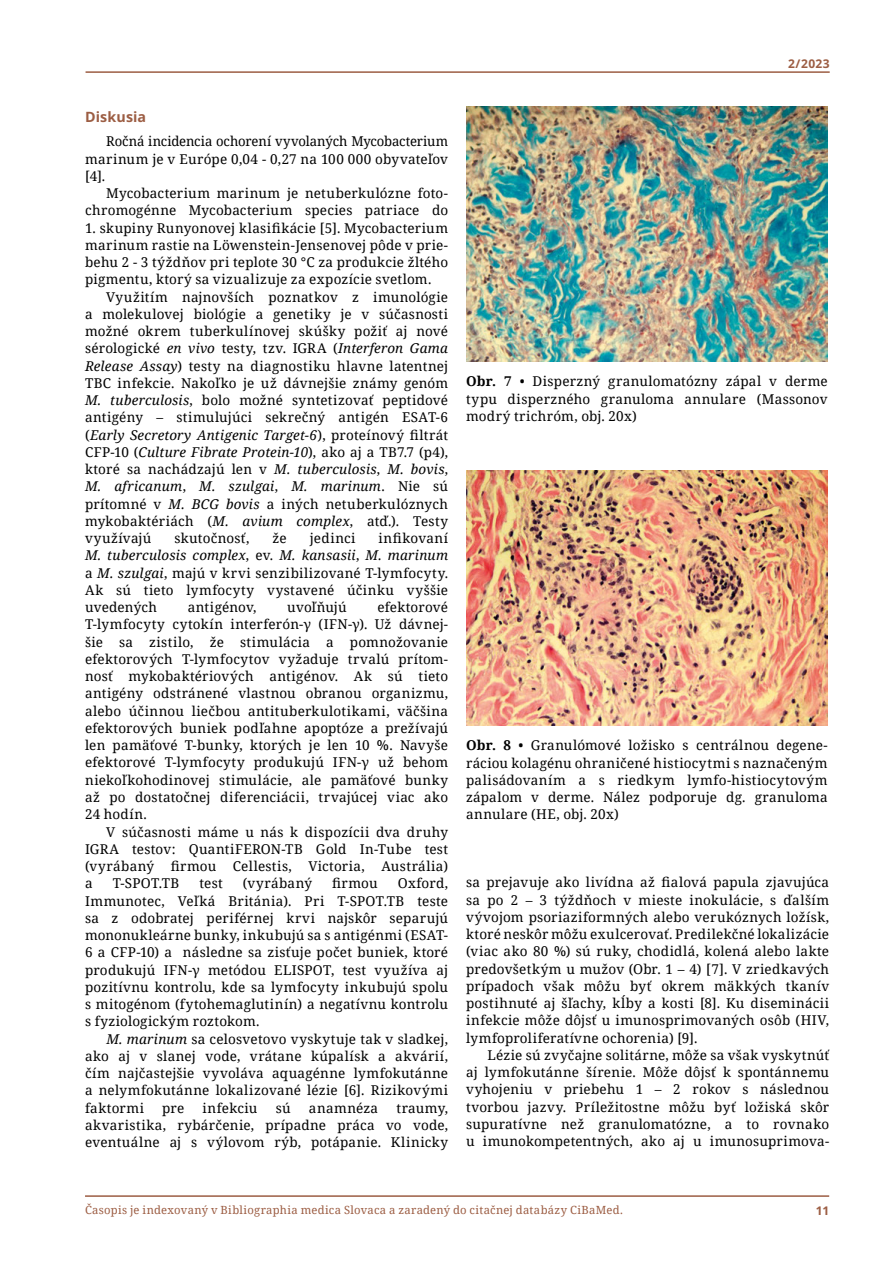
<style>
.page{position:relative;width:893px;height:1263px;background:#fff}
.page>*{position:absolute;margin:0;border:0;box-sizing:border-box;transform-origin:0 0}
.t1{font:700 14.25px "Noto Sans";letter-spacing:.01em;color:#9c5d43}
.t2{font:13.5px/17.2px "Noto Serif";letter-spacing:.015em;color:#000;text-align:justify}
.t3{font:13.5px "Noto Serif";letter-spacing:.035em;color:#000}
.t4{font:700 12px "Noto Sans";letter-spacing:.03em;color:#9c5d43}
.t5{font:11.25px "Noto Serif";letter-spacing:.025em;color:#9c5d43}
.s1{font-style:italic}
.s2{font-weight:700}
</style>
<div class="page">
<hr style="left:86px;top:71px;width:744px;height:2px;background:#9c5d43">
<hr style="left:85px;top:1195px;width:744px;height:2px;background:#9c5d43">
<img style="left:466px;top:106px;width:362px;height:255px">
<img style="left:466px;top:470px;width:362px;height:255px">
<p class="t1" style="left:85px;top:108px;width:63px">Diskusia</p>
<p class="t2" style="left:85px;top:132px;width:365px;text-indent:21px">Ročná incidencia ochorení vyvolaných Mycobacterium marinum je v Európe 0,04 - 0,27 na 100 000 obyvateľov [4].</p>
<p class="t2" style="left:85px;top:184px;width:365px;text-align:right">Mycobacterium marinum je netuberkulózne foto&shy;chromogénne Mycobacterium species patriace do</p>
<p class="t2" style="left:85px;top:219px;width:365px">1. skupiny Runyonovej klasifikácie [5]. Mycobacterium marinum rastie na Löwenstein-Jensenovej pôde v prie&shy;behu 2 - 3 týždňov pri teplote 30 °C za produkcie žltého pigmentu, ktorý sa vizualizuje za expozície svetlom.</p>
<p class="t2" style="left:85px;top:288px;width:365px;text-indent:21px">Využitím najnovších poznatkov z imunológie a molekulovej biológie a genetiky je v súčasnosti možné okrem tuberkulínovej skúšky požiť aj nové sérologické <span class="s1">en vivo</span> testy, tzv. IGRA (<span class="s1">Interferon Gama Release Assay</span>) testy na diagnostiku hlavne latentnej TBC infekcie. Nakoľko je už dávnejšie známy genóm <span class="s1">M. tuberculosis</span>, bolo možné syntetizovať peptidové antigény – stimulujúci sekrečný antigén ESAT-6 (<span class="s1">Early Secretory Antigenic Target-6</span>), proteínový filtrát CFP-10 (<span class="s1">Culture Fibrate Protein-10</span>), ako aj a TB7.7 (p4), ktoré sa nachádzajú len v <span class="s1">M. tuberculosis</span>, <span class="s1">M. bovis</span>, <span class="s1">M. africanum</span>, <span class="s1">M. szulgai</span>, <span class="s1">M. marinum</span>. Nie sú prítomné v <span class="s1">M. BCG bovis</span> a iných netuberkulóznych mykobaktériách (<span class="s1">M. avium complex</span>, atď.). Testy využívajú</p>
<p class="t2" style="left:85px;top:529px;width:365px;text-indent:293px">infikovaní <span class="s1">M. tuberculosis complex</span>, ev. <span class="s1">M. kansasii</span>, <span class="s1">M. marinum </span>a <span class="s1">M. szulgai</span>, majú v krvi senzibilizované T-lymfocyty.<br>Ak sú tieto lymfocyty vystavené účinku vyššie uvedených</p>
<p class="t2" style="left:174px;top:529px;width:77px">skutočnosť,</p>
<p class="t2" style="left:273px;top:529px;width:16px">že</p>
<p class="t2" style="left:310px;top:529px;width:47px">jedinci</p>
<p class="t2" style="left:85px;top:598px;width:365px;text-indent:292px">efektorové T-lymfocyty cytokín interferón-γ (IFN-γ). Už dávnej&shy;šie sa zistilo, že stimulácia a pomnožovanie efektorových T-lymfocytov vyžaduje trvalú prítom&shy;nosť mykobaktériových antigénov. Ak sú tieto antigény odstránené vlastnou obranou organizmu, alebo účinnou liečbou antituberkulotikami, väčšina efektorových buniek podľahne apoptóze a prežívajú len pamäťové T-bunky, ktorých je len 10 %. Navyše efektorové T-lymfocyty produkujú IFN-γ už behom niekoľkohodinovej stimulácie, ale pamäťové bunky až po dostatočnej diferenciácii, trvajúcej viac ako 24 hodín.</p>
<p class="t2" style="left:85px;top:822px;width:365px;text-indent:21px">V súčasnosti máme u nás k dispozícii dva druhy IGRA testov: QuantiFERON-TB Gold In-Tube test (vyrábaný firmou Cellestis, Victoria, Austrália) a</p>
<p class="t2" style="left:188px;top:598px;width:70px">antigénov,</p>
<p class="t2" style="left:287px;top:598px;width:61px">uvoľňujú</p>
<p class="t2" style="left:113px;top:874px;width:68px">T-SPOT.TB</p>
<p class="t2" style="left:199px;top:874px;width:25px">test</p>
<p class="t3" style="left:243px;top:874px;width:71px">(vyrábaný</p>
<p class="t2" style="left:332px;top:874px;width:47px">firmou</p>
<p class="t2" style="left:85px;top:874px;width:365px;text-indent:313px">Oxford, Immunotec, Veľká Británia). Pri T-SPOT.TB teste sa z odobratej periférnej krvi najskôr separujú mononukleárne bunky, inkubujú sa s antigénmi (ESAT-6 a CFP-10) a následne sa zisťuje počet buniek, ktoré produkujú IFN-γ metódou ELISPOT, test využíva aj pozitívnu kontrolu, kde sa lymfocyty inkubujú spolu s mitogénom (fytohemaglutinín) a negatívnu kontrolu s fyziologickým roztokom.</p>
<p class="t2" style="left:85px;top:1029px;width:365px;text-indent:21px"><span class="s1">M. marinum</span> sa celosvetovo vyskytuje tak v sladkej, ako aj v slanej vode, vrátane kúpalísk a akvárií, čím najčastejšie vyvoláva aquagénne lymfokutánne a nelymfokutánne lokalizované lézie [6]. Rizikovými faktormi</p>
<p class="t2" style="left:162px;top:1098px;width:24px">pre</p>
<p class="t2" style="left:203px;top:1098px;width:56px">infekciu</p>
<p class="t2" style="left:276px;top:1098px;width:16px">sú</p>
<p class="t2" style="left:309px;top:1098px;width:71px">anamnéza</p>
<p class="t2" style="left:85px;top:1098px;width:365px;text-indent:311px">traumy, akvaristika, rybárčenie, prípadne práca vo vode, eventuálne aj s výlovom rýb, potápanie. Klinicky</p>
<p class="t4" style="left:788px;top:57px;width:43px">2/2023</p>
<p class="t2" style="left:466px;top:372px;width:363px"><span class="s2">Obr. 7</span> • Disperzný granulomatózny zápal v derme typu disperzného granuloma annulare (Massonov modrý trichróm, obj. 20x)</p>
<p class="t2" style="left:466px;top:736px;width:363px"><span class="s2">Obr. 8</span> • Granulómové ložisko s centrálnou degene&shy;ráciou kolagénu ohraničené histiocytmi s naznačeným palisádovaním a s riedkym lymfo-histiocytovým zápalom v derme. Nález podporuje dg. granuloma annulare (HE, obj. 20x)</p>
<p class="t2" style="left:466px;top:873px;width:365px">sa prejavuje ako livídna až fialová papula zjavujúca sa po 2 – 3 týždňoch v mieste inokulácie, s ďalším vývojom psoriaziformných alebo verukóznych ložísk, ktoré neskôr môžu exulcerovať. Predilekčné lokalizácie (viac ako 80 %) sú ruky, chodidlá, kolená alebo lakte predovšetkým u mužov (Obr. 1 – 4) [7]. V zriedkavých prípadoch však môžu byť okrem mäkkých tkanív postihnuté aj šľachy, kĺby a kosti [8]. Ku diseminácii infekcie môže dôjsť u imunosprimovaných osôb (HIV, lymfoproliferatívne ochorenia) [9].</p>
<p class="t2" style="left:466px;top:1046px;width:365px;text-indent:21px">Lézie sú zvyčajne solitárne, môže sa však vyskytnúť aj lymfokutánne šírenie. Môže dôjsť k spontánnemu vyhojeniu v priebehu 1 – 2 rokov s následnou tvorbou jazvy. Príležitostne môžu byť ložiská skôr supuratívne než granulomatózne, a to rovnako u imunokompetentných, ako aj u imunosuprimova-</p>
<p class="t5" style="left:85px;top:1202px;width:539px">Časopis je indexovaný v Bibliographia medica Slovaca a zaradený do citačnej databázy CiBaMed.</p>
<p class="t4" style="left:816px;top:1203px;width:15px">11</p>
</div>
